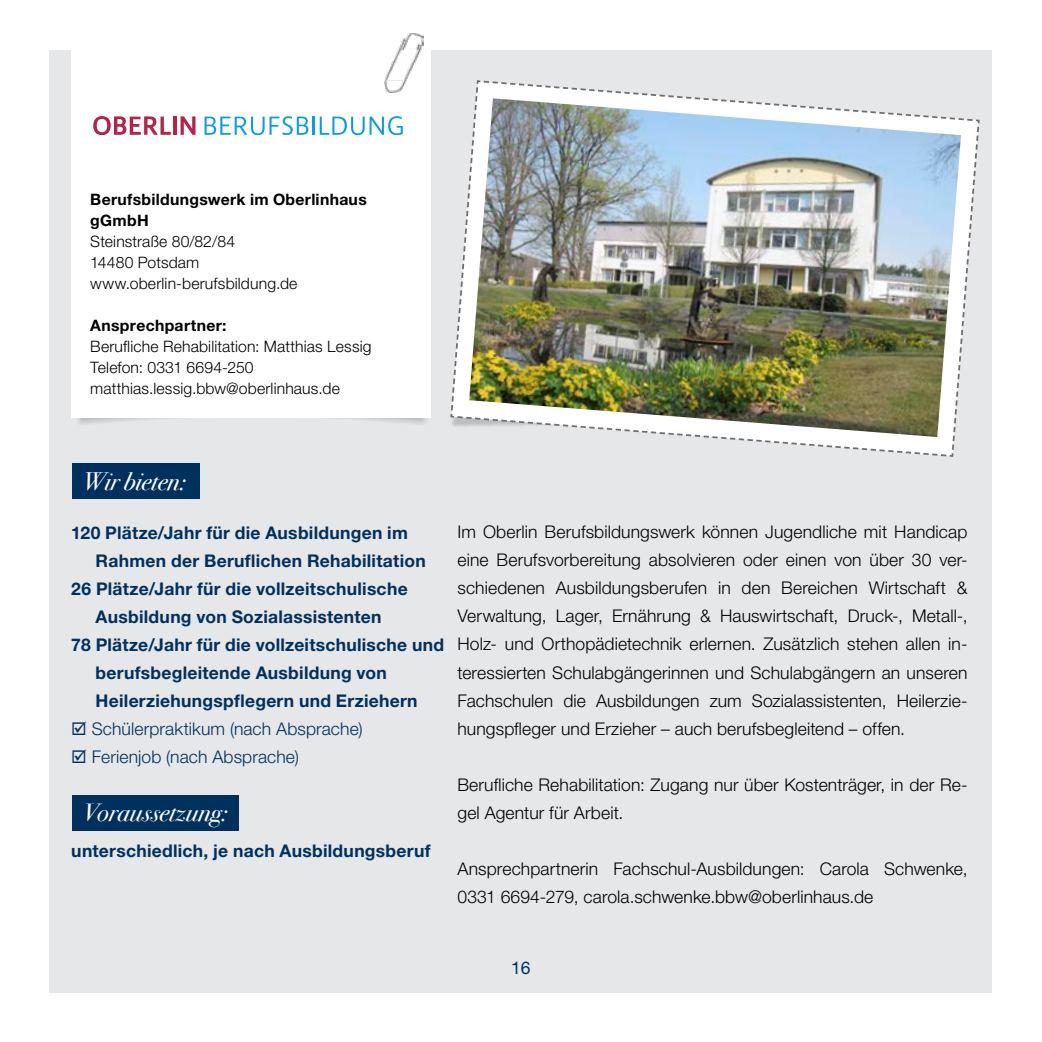
<style>
.page{position:relative;width:1042px;height:1042px;background:#fff}
.page>*{position:absolute;margin:0;border:0;box-sizing:border-box;transform-origin:0 0}
.t1{font:italic 25.2px "Bodoni Svty Two ITCTT";color:#fff}
.t2{font:300 17.5px/28px "Helvetica Neue LT Std";letter-spacing:.005em;color:#000}
.t3{font:700 17.5px "Helvetica Neue LT Std";letter-spacing:.015em;color:#00305e}
.t4{font:300 17.5px "Helvetica Neue LT Std";letter-spacing:.005em;color:#00305e}
.t5{font:17.5px "Helvetica Neue LT Std";color:#00305e}
.t6{font:300 15.75px/21px "Helvetica Neue LT Std";letter-spacing:.01em;color:#000}
.t7{font:700 15.75px/21px "Helvetica Neue LT Std";letter-spacing:.02em;color:#000}
</style>
<div class="page">
<div style="left:50px;top:50px;width:942px;height:942px;background:#e5e7e8"></div>
<div style="left:71px;top:50px;width:360px;height:368px;background:#fff"></div>
<img style="left:384px;top:33px;width:40px;height:59px">
<svg style="left:450px;top:80px;width:530px;height:377px"></svg>
<div style="left:72px;top:463px;width:128px;height:36px;background:#00305e"></div>
<img style="left:469px;top:98px;width:492px;height:339px">
<div style="left:72px;top:794px;width:167px;height:36px;background:#00305e"></div>
<hr style="left:173px;top:117px;width:4px;height:18px;background:#b52348">
<svg style="left:180px;top:117px;width:15px;height:18px"></svg>
<svg style="left:93px;top:117px;width:78px;height:18px"></svg>
<svg style="left:205px;top:117px;width:198px;height:18px"></svg>
<p class="t7" style="left:90px;top:188px;width:278px">Berufsbildungswerk im Oberlinhaus gGmbH</p>
<p class="t6" style="left:90px;top:230px;width:209px">Steinstraße 80/82/84<br>14480 Potsdam www.oberlin-berufsbildung.de</p>
<p class="t7" style="left:90px;top:314px;width:138px">Ansprechpartner:</p>
<p class="t6" style="left:90px;top:335px;width:283px">Berufliche Rehabilitation: Matthias Lessig<br>Telefon: 0331 6694-250 matthias.lessig.bbw@oberlinhaus.de</p>
<h1 class="t1" style="left:83px;top:459px;width:104px">Wir bieten:</h1>
<p class="t3" style="left:71px;top:522px;width:338px">120 Plätze/Jahr für die Ausbildungen im</p>
<p class="t3" style="left:96px;top:550px;width:332px">Rahmen der Beruflichen Rehabilitation</p>
<p class="t3" style="left:71px;top:578px;width:338px">26 Plätze/Jahr für die vollzeitschulische</p>
<p class="t3" style="left:96px;top:606px;width:287px">Ausbildung von Sozialassistenten</p>
<p class="t3" style="left:71px;top:634px;width:374px">78 Plätze/Jahr für die vollzeitschulische und</p>
<p class="t3" style="left:96px;top:662px;width:293px">berufsbegleitende Ausbildung von</p>
<p class="t3" style="left:96px;top:690px;width:323px">Heilerziehungspflegern und Erziehern</p>
<p class="t4" style="left:71px;top:718px;width:293px">☑ Schülerpraktikum (nach Absprache)</p>
<p class="t4" style="left:71px;top:746px;width:229px">☑ Ferienjob (nach Absprache)</p>
<h1 class="t1" style="left:83px;top:790px;width:146px">Voraussetzung:</h1>
<p class="t3" style="left:71px;top:839px;width:361px">unterschiedlich, je nach Ausbildungsberuf</p>
<p class="t2" style="left:457px;top:518px;width:511px;text-align:justify">Im Oberlin Berufsbildungswerk können Jugendliche mit Handicap eine Berufsvorbereitung absolvieren oder einen von über 30 ver&shy;schiedenen Ausbildungsberufen in den Bereichen Wirtschaft &amp; Verwaltung, Lager, Ernährung &amp; Hauswirtschaft, Druck-, Metall-, Holz- und Orthopädietechnik erlernen. Zusätzlich stehen allen in&shy;teressierten Schulabgängerinnen und Schulabgängern an unseren Fachschulen die Ausbildungen zum Sozialassistenten, Heilerzie&shy;hungspfleger und Erzieher – auch berufsbegleitend – offen.</p>
<p class="t2" style="left:457px;top:770px;width:511px">Berufliche Rehabilitation: Zugang nur über Kostenträger, in der Re&shy;gel Agentur für Arbeit.</p>
<p class="t2" style="left:457px;top:854px;width:511px">Ansprechpartnerin Fachschul-Ausbildungen: Carola Schwenke,<br>0331 6694-279, carola.schwenke.bbw@oberlinhaus.de</p>
<p class="t5" style="left:511px;top:957px;width:21px">16</p>
</div>
